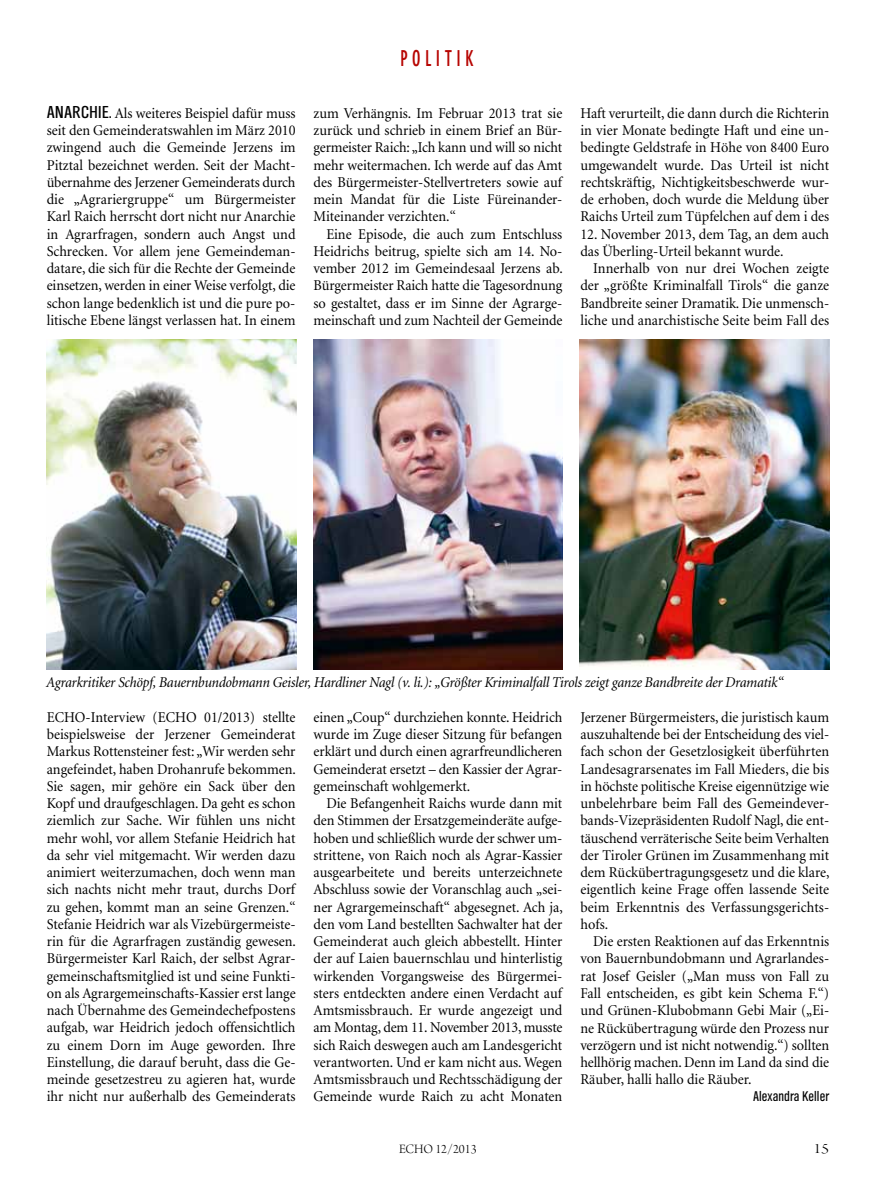
<style>
.page{position:relative;width:893px;height:1191px;background:#fff}
.page>*{position:absolute;margin:0;border:0;box-sizing:border-box;transform-origin:0 0}
.t1{font:700 condensed 21.6px "DIN Neuzeit Grotesk";letter-spacing:.25em;color:#b70502;scale:.83 1}
.t2{font:15px/17.2px "Minion";color:#000;text-align:justify;scale:.95 1}
.t3{font:italic 15px "Minion";letter-spacing:-.015em;color:#000;scale:.94 1}
.t4{font:15px "Arno Pro Light Display";color:#000;scale:1.2 1}
.t5{font:14.7px "TV Nord Cond EF";color:#000;scale:.95 1}
.t6{font:13.5px "Arno Pro Light Display";color:#000}
.s1{font-family:"TV Nord Cond EF";font-size:18px}
.s2{font-family:"TV Nord Cond EF";font-size:15.75px}
</style>
<div class="page">
<img style="left:47px;top:340px;width:249px;height:330px">
<img style="left:313px;top:340px;width:250px;height:330px">
<img style="left:580px;top:340px;width:249px;height:330px">
<p class="t2" style="left:47px;top:105px;width:263px"><span class="s1">anarchie</span><span class="s2">.</span> Als weiteres Beispiel dafür muss seit den Gemeinderatswahlen im März 2010 zwingend auch die Gemeinde Jerzens im Pitztal bezeichnet werden. Seit der Macht&shy;übernahme des Jerzener Gemeinderats durch die „Agrariergruppe“ um Bürgermeister Karl Raich herrscht dort nicht nur Anarchie in Agrarfragen, sondern auch Angst und Schrecken. Vor allem jene Gemeindeman&shy;datare, die sich für die Rechte der Gemeinde einsetzen, werden in einer Weise verfolgt, die schon lange bedenklich ist und die pure po&shy;litische Ebene längst verlassen hat. In einem</p>
<h1 class="t1" style="left:400px;top:46px;width:90px">politik</h1>
<p class="t2" style="left:314px;top:105px;width:263px">zum Verhängnis. Im Februar 2013 trat sie zurück und schrieb in einem Brief an Bür&shy;germeister Raich: „Ich kann und will so nicht mehr weitermachen. Ich werde auf das Amt des Bürgermeister-Stellvertreters sowie auf mein Mandat für die Liste Füreinander-Miteinander verzichten.“</p>
<p class="t2" style="left:314px;top:226px;width:264px;text-indent:13px">Eine Episode, die auch zum Entschluss Heidrichs beitrug, spielte sich am 14. No&shy;vember 2012 im Gemeindesaal Jerzens ab.<br>Bürgermeister Raich hatte die Tagesordnung so gestaltet, dass er im Sinne der Agrarge&shy;meinschaft und zum Nachteil der Gemeinde</p>
<p class="t2" style="left:580px;top:105px;width:263px">Haft verurteilt, die dann durch die Richterin in vier Monate bedingte Haft und eine un&shy;bedingte Geldstrafe in Höhe von 8400 Euro umgewandelt wurde. Das Urteil ist nicht rechtskräftig, Nichtigkeitsbeschwerde wur&shy;de erhoben, doch wurde die Meldung über Raichs Urteil zum Tüpfelchen auf dem i des</p>
<p class="t2" style="left:580px;top:226px;width:263px">12. November 2013, dem Tag, an dem auch das Überling-Urteil bekannt wurde.</p>
<p class="t2" style="left:580px;top:260px;width:263px;text-indent:13px">Innerhalb von nur drei Wochen zeigte der „größte Kriminalfall Tirols“ die ganze Bandbreite seiner Dramatik. Die unmensch&shy;liche und anarchistische Seite beim Fall des</p>
<p class="t3" style="left:46px;top:675px;width:786px">Agrarkritiker Schöpf, Bauernbundobmann Geisler, Hardliner Nagl (v. li.): „Größter Kriminalfall Tirols zeigt ganze Bandbreite der Dramatik“</p>
<p class="t2" style="left:47px;top:709px;width:264px">ECHO-Interview (ECHO 01/2013) stellte beispielsweise der Jerzener Gemeinderat Markus Rottensteiner fest: „Wir werden sehr angefeindet, haben Drohanrufe bekommen.<br>Sie sagen, mir gehöre ein Sack über den Kopf und draufgeschlagen. Da geht es schon ziemlich zur Sache. Wir fühlen uns nicht mehr wohl, vor allem Stefanie Heidrich hat da sehr viel mitgemacht. Wir werden dazu animiert weiterzumachen, doch wenn man sich nachts nicht mehr traut, durchs Dorf zu gehen, kommt man an seine Grenzen.“ Stefanie Heidrich war als Vizebürgermeiste&shy;rin für die Agrarfragen zuständig gewesen.<br>Bürgermeister Karl Raich, der selbst Agrar&shy;gemeinschaftsmitglied ist und seine Funkti&shy;on als Agrargemeinschafts-Kassier erst lange nach Übernahme des Gemeindechefpostens aufgab, war Heidrich jedoch offensichtlich zu einem Dorn im Auge geworden. Ihre Einstellung, die darauf beruht, dass die Ge&shy;meinde gesetzestreu zu agieren hat, wurde ihr nicht nur außerhalb des Gemeinderats</p>
<p class="t2" style="left:314px;top:709px;width:263px">einen „Coup“ durchziehen konnte. Heidrich wurde im Zuge dieser Sitzung für befangen erklärt und durch einen agrarfreundlicheren Gemeinderat ersetzt – den Kassier der Agrar&shy;gemeinschaft wohlgemerkt.</p>
<p class="t2" style="left:314px;top:795px;width:264px;text-indent:13px">Die Befangenheit Raichs wurde dann mit den Stimmen der Ersatzgemeinderäte aufge&shy;hoben und schließlich wurde der schwer um&shy;strittene, von Raich noch als Agrar-Kassier ausgearbeitete und bereits unterzeichnete Abschluss sowie der Voranschlag auch „sei&shy;ner Agrargemeinschaft“ abgesegnet. Ach ja, den vom Land bestellten Sachwalter hat der Gemeinderat auch gleich abbestellt. Hinter der auf Laien bauernschlau und hinterlistig wirkenden Vorgangsweise des Bürgermei&shy;sters entdeckten andere einen Verdacht auf Amtsmissbrauch. Er wurde angezeigt und am Montag, dem 11. November 2013, musste sich Raich deswegen auch am Landesgericht verantworten. Und er kam nicht aus. Wegen Amtsmissbrauch und Rechtsschädigung der Gemeinde wurde Raich zu acht Monaten</p>
<p class="t2" style="left:580px;top:709px;width:264px">Jerzener Bürgermeisters, die juristisch kaum auszuhaltende bei der Entscheidung des viel&shy;fach schon der Gesetzlosigkeit überführten Landesagrarsenates im Fall Mieders, die bis in höchste politische Kreise eigennützige wie unbelehrbare beim Fall des Gemeindever&shy;bands-Vizepräsidenten Rudolf Nagl, die ent&shy;täuschend verräterische Seite beim Verhalten der Tiroler Grünen im Zusammenhang mit dem Rückübertragungsgesetz und die klare, eigentlich keine Frage offen lassende Seite beim Erkenntnis des Verfassungsgerichts&shy;hofs.</p>
<p class="t2" style="left:580px;top:933px;width:263px;text-indent:13px">Die ersten Reaktionen auf das Erkenntnis von Bauernbundobmann und Agrarlandes&shy;rat Josef Geisler („Man muss von Fall zu Fall entscheiden, es gibt kein Schema F.“) und Grünen-Klubobmann Gebi Mair („Ei&shy;ne Rückübertragung würde den Prozess nur verzögern und ist nicht notwendig.“) sollten hellhörig machen. Denn im Land da sind die Räuber, halli hallo die Räuber.</p>
<p class="t5" style="left:753px;top:1088px;width:82px">Alexandra Keller</p>
<p class="t6" style="left:399px;top:1141px;width:79px">ECHO 12/2013</p>
<p class="t4" style="left:813px;top:1140px;width:15px">15</p>
</div>
